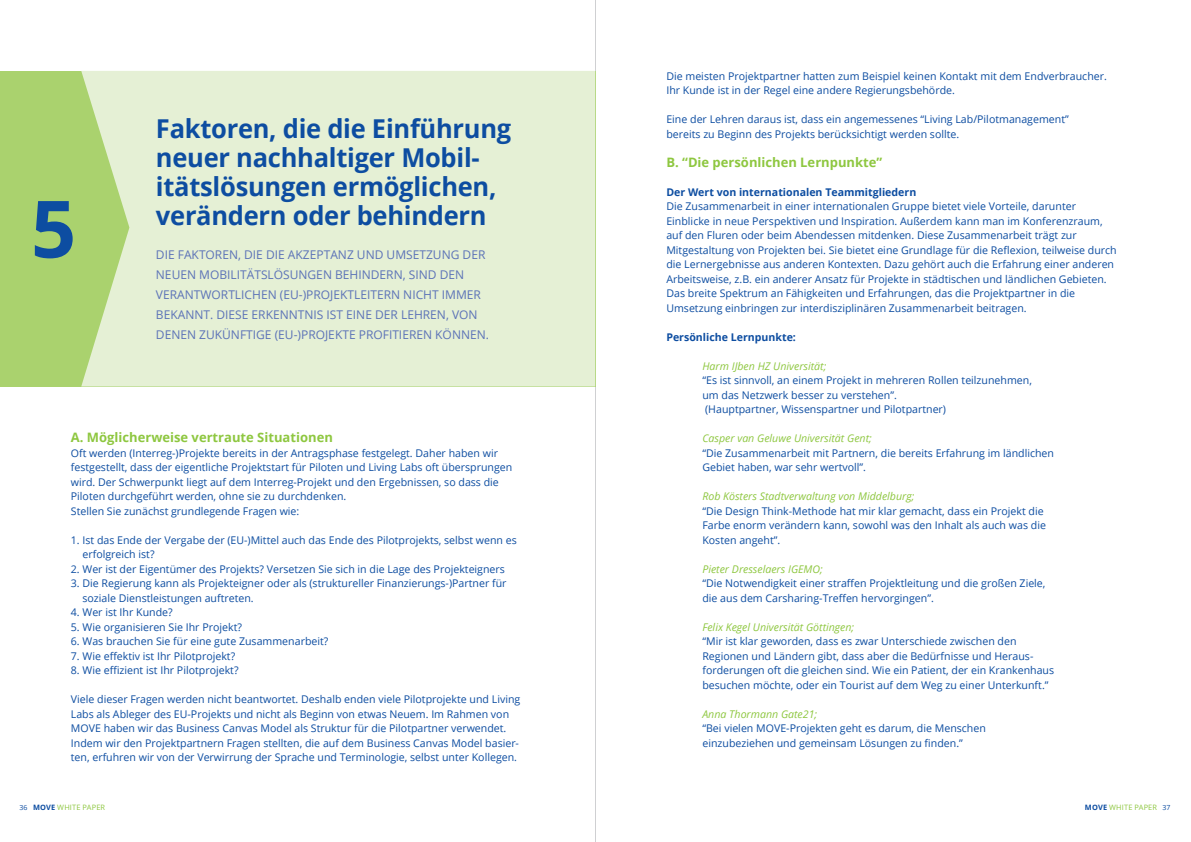
<style>
.page{position:relative;width:1191px;height:842px;background:#fff}
.page>*{position:absolute;margin:0;border:0;box-sizing:border-box;transform-origin:0 0}
.t1{font:700 79.2px "Open Sans";color:#0d4da1}
.HOOFDSTUK_KOP{font:700 26px/29px "Open Sans";letter-spacing:-.01em;color:#0d4da1}
.TUSSENKOP{font:700 13px "Open Sans";color:#8ec740}
.INTRO{font:12px/20px "Open Sans";color:#5b72b7}
.BODY_BLAUW{font:10.6px/14.5px "Open Sans";color:#0d4da1}
.BODY_BLAUW-2{font:700 10.6px "Open Sans";color:#0d4da1}
.t2{font:7.4px "Open Sans";letter-spacing:.025em;color:#8ec740}
.s1{font-style:italic;color:#8ec740}
.s2{font-size:7px;color:#0d4da1}
.s3{font-weight:700;color:#0d4da1}
</style>
<div class="page">
<hr style="left:595px;top:0;width:1px;height:842px;background:#cfd0d2">
<div style="left:0;top:71px;width:595px;height:315px;background:#aad26e"></div>
<div style="left:81px;top:71px;width:514px;height:315px;background:#e5f0d5"></div>
<p class="t1" style="left:31px;top:173px;width:47px">5</p>
<p class="HOOFDSTUK_KOP" style="left:156px;top:113px;width:357px">Faktoren, die die Einführung neuer nachhaltiger Mobil&shy;itätslösungen ermöglichen, verändern oder behindern</p>
<p class="INTRO" style="left:156px;top:244px;width:334px">DIE FAKTOREN, DIE DIE AKZEPTANZ UND UMSETZUNG DER NEUEN MOBILITÄTSLÖSUNGEN BEHINDERN, SIND DEN VERANTWORTLICHEN (EU-)PROJEKTLEITERN NICHT IMMER BEKANNT. DIESE ERKENNTNIS IST EINE DER LEHREN, VON DENEN ZUKÜNFTIGE (EU-)PROJEKTE PROFITIEREN KÖNNEN.</p>
<p class="TUSSENKOP" style="left:71px;top:428px;width:263px">A. Möglicherweise vertraute Situationen</p>
<p class="BODY_BLAUW" style="left:71px;top:445px;width:443px">Oft werden (Interreg-)Projekte bereits in der Antragsphase festgelegt. Daher haben wir festgestellt, dass der eigentliche Projektstart für Piloten und Living Labs oft übersprungen wird. Der Schwerpunkt liegt auf dem Interreg-Projekt und den Ergebnissen, so dass die Piloten durchgeführt werden, ohne sie zu durchdenken.<br>Stellen Sie zunächst grundlegende Fragen wie:</p>
<p class="BODY_BLAUW" style="left:82px;top:532px;width:436px;text-indent:-12px">1. Ist das Ende der Vergabe der (EU-)Mittel auch das Ende des Pilotprojekts, selbst wenn es erfolgreich ist?</p>
<p class="BODY_BLAUW" style="left:71px;top:561px;width:435px">2. Wer ist der Eigentümer des Projekts? Versetzen Sie sich in die Lage des Projekteigners</p>
<p class="BODY_BLAUW" style="left:82px;top:576px;width:425px;text-indent:-12px">3. Die Regierung kann als Projekteigner oder als (struktureller Finanzierungs-)Partner für soziale Dienstleistungen auftreten.</p>
<p class="BODY_BLAUW" style="left:71px;top:605px;width:103px">4. Wer ist Ihr Kunde?</p>
<p class="BODY_BLAUW" style="left:71px;top:619px;width:173px">5. Wie organisieren Sie Ihr Projekt?</p>
<p class="BODY_BLAUW" style="left:71px;top:634px;width:259px">6. Was brauchen Sie für eine gute Zusammenarbeit?</p>
<p class="BODY_BLAUW" style="left:71px;top:648px;width:166px">7. Wie effektiv ist Ihr Pilotprojekt?</p>
<p class="BODY_BLAUW" style="left:71px;top:663px;width:169px">8. Wie effizient ist Ihr Pilotprojekt?</p>
<p class="BODY_BLAUW" style="left:71px;top:692px;width:451px">Viele dieser Fragen werden nicht beantwortet. Deshalb enden viele Pilotprojekte und Living Labs als Ableger des EU-Projekts und nicht als Beginn von etwas Neuem. Im Rahmen von MOVE haben wir das Business Canvas Model als Struktur für die Pilotpartner verwendet.<br>Indem wir den Projektpartnern Fragen stellten, die auf dem Business Canvas Model basier&shy;ten, erfuhren wir von der Verwirrung der Sprache und Terminologie, selbst unter Kollegen.</p>
<p class="BODY_BLAUW" style="left:666px;top:68px;width:442px">Die meisten Projektpartner hatten zum Beispiel keinen Kontakt mit dem Endverbraucher.<br>Ihr Kunde ist in der Regel eine andere Regierungsbehörde.</p>
<p class="BODY_BLAUW" style="left:666px;top:112px;width:404px">Eine der Lehren daraus ist, dass ein angemessenes “Living Lab/Pilotmanagement” bereits zu Beginn des Projekts berücksichtigt werden sollte.</p>
<p class="TUSSENKOP" style="left:666px;top:153px;width:217px">B. “Die persönlichen Lernpunkte”</p>
<p class="BODY_BLAUW-2" style="left:666px;top:184px;width:251px">Der Wert von internationalen Teammitgliedern</p>
<p class="BODY_BLAUW" style="left:666px;top:199px;width:452px">Die Zusammenarbeit in einer internationalen Gruppe bietet viele Vorteile, darunter Einblicke in neue Perspektiven und Inspiration. Außerdem kann man im Konferenzraum, auf den Fluren oder beim Abendessen mitdenken. Diese Zusammenarbeit trägt zur Mitgestaltung von Projekten bei. Sie bietet eine Grundlage für die Reflexion, teilweise durch die Lernergebnisse aus anderen Kontexten. Dazu gehört auch die Erfahrung einer anderen Arbeitsweise, z.B. ein anderer Ansatz für Projekte in städtischen und ländlichen Gebieten.<br>Das breite Spektrum an Fähigkeiten und Erfahrungen, das die Projektpartner in die Umsetzung einbringen zur interdisziplinären Zusammenarbeit beitragen.</p>
<p class="BODY_BLAUW-2" style="left:666px;top:329px;width:131px">Persönliche Lernpunkte:</p>
<p class="BODY_BLAUW" style="left:702px;top:358px;width:331px"><span class="s1">Harm IJben HZ Universität;<br></span>“Es ist sinnvoll, an einem Projekt in mehreren Rollen teilzunehmen, um das Netzwerk besser zu verstehen”.<br>(Hauptpartner, Wissenspartner und Pilotpartner)</p>
<p class="BODY_BLAUW" style="left:702px;top:431px;width:353px"><span class="s1">Casper van Geluwe Universität Gent;<br></span>“Die Zusammenarbeit mit Partnern, die bereits Erfahrung im ländlichen<br>Gebiet haben, war sehr wertvoll”.</p>
<p class="BODY_BLAUW" style="left:702px;top:489px;width:345px"><span class="s1">Rob Kösters Stadtverwaltung von Middelburg;<br></span>“Die Design Think-Methode hat mir klar gemacht, dass ein Projekt die Farbe enorm verändern kann, sowohl was den Inhalt als auch was die Kosten angeht”.</p>
<p class="BODY_BLAUW" style="left:702px;top:561px;width:344px"><span class="s1">Pieter Dresselaers IGEMO;<br></span>“Die Notwendigkeit einer straffen Projektleitung und die großen Ziele, die aus dem Carsharing-Treffen hervorgingen”.</p>
<p class="BODY_BLAUW" style="left:702px;top:619px;width:353px"><span class="s1">Felix Kegel Universität Göttingen;<br></span>“Mir ist klar geworden, dass es zwar Unterschiede zwischen den Regionen und Ländern gibt, dass aber die Bedürfnisse und Heraus&shy;forderungen oft die gleichen sind. Wie ein Patient, der ein Krankenhaus besuchen möchte, oder ein Tourist auf dem Weg zu einer Unterkunft.”</p>
<p class="BODY_BLAUW" style="left:702px;top:706px;width:285px"><span class="s1">Anna Thormann Gate21;<br></span>“Bei vielen MOVE-Projekten geht es darum, die Menschen einzubeziehen und gemeinsam Lösungen zu finden.”</p>
<p class="t2" style="left:19px;top:802px;width:87px"><span class="s2">36</span> <span class="s3">MOVE</span> WHITE PAPER</p>
<p class="t2" style="left:1085px;top:802px;width:87px"><span class="s3">MOVE</span> WHITE PAPER <span class="s2">37</span></p>
</div>
